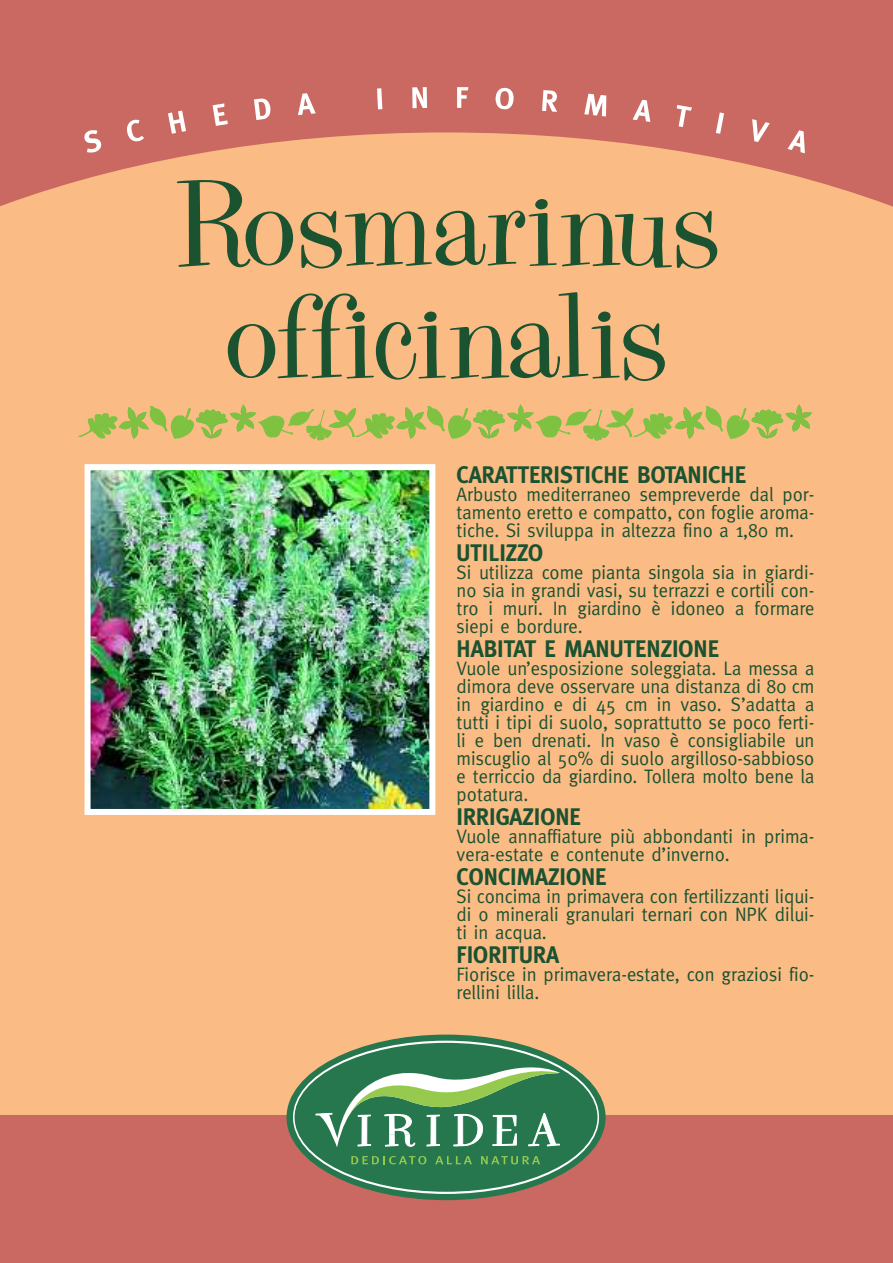
<style>
.page{position:relative;width:893px;height:1263px;background:#fff}
.page>*{position:absolute;margin:0;border:0;box-sizing:border-box;transform-origin:0 0}
.t1{font:127.5px/112.5px "Pike";color:#1b5230;text-align:center;scale:1.15 1}
.t2{font:700 24px "Meta";color:#1b5230;scale:.95 1}
.t3{font:19.5px/18px "Meta";color:#1b5230;text-align:justify;scale:.95 1}
</style>
<div class="page">
<div style="left:0;top:66px;width:893px;height:1197px;background:#fbbb85"></div>
<div style="left:0;top:1115px;width:893px;height:148px;background:#ca6961"></div>
<svg style="left:0;top:22px;width:893px;height:185px;fill:#ca6961"></svg>
<div style="left:287px;top:1034px;width:319px;height:166px;background:#27774e;border-radius:50%"></div>
<svg style="left:315px;top:1064px;width:245px;height:83px"></svg>
<svg style="left:351px;top:1156px;width:75px;height:8px"></svg>
<svg style="left:435px;top:1156px;width:37px;height:8px"></svg>
<svg style="left:481px;top:1156px;width:59px;height:8px"></svg>
<svg style="left:84px;top:130px;width:18px;height:23px"></svg>
<svg style="left:127px;top:120px;width:17px;height:22px"></svg>
<svg style="left:168px;top:111px;width:18px;height:23px"></svg>
<svg style="left:213px;top:103px;width:15px;height:23px"></svg>
<svg style="left:254px;top:99px;width:17px;height:21px"></svg>
<svg style="left:298px;top:93px;width:18px;height:22px"></svg>
<svg style="left:377px;top:88px;width:5px;height:21px"></svg>
<svg style="left:412px;top:87px;width:15px;height:21px"></svg>
<svg style="left:457px;top:87px;width:11px;height:21px"></svg>
<svg style="left:495px;top:88px;width:19px;height:21px"></svg>
<svg style="left:542px;top:90px;width:15px;height:22px"></svg>
<svg style="left:584px;top:94px;width:22px;height:22px"></svg>
<svg style="left:633px;top:100px;width:17px;height:22px"></svg>
<svg style="left:677px;top:105px;width:15px;height:22px"></svg>
<svg style="left:716px;top:112px;width:8px;height:22px"></svg>
<svg style="left:752px;top:119px;width:18px;height:23px"></svg>
<svg style="left:787px;top:130px;width:18px;height:23px"></svg>
<div style="left:0;top:0;width:893px;height:22px;background:#ca6961"></div>
<img style="left:92px;top:471px;width:336px;height:337px">
<div style="left:85px;top:464px;width:350px;height:351px;border:6px solid #fff"></div>
<svg style="left:79px;top:404px;width:735px;height:36px"></svg>
<h1 class="t1" style="left:172px;top:165px;width:477px">Rosmarinus officinalis</h1>
<p class="t2" style="left:457px;top:461px;width:306px">CARATTERISTICHE BOTANICHE</p>
<p class="t3" style="left:457px;top:485px;width:378px">Arbusto mediterraneo sempreverde dal por&shy;tamento eretto e compatto, con foglie aroma&shy;tiche. Si sviluppa in altezza fino a 1,80 m.</p>
<p class="t2" style="left:457px;top:539px;width:92px">UTILIZZO</p>
<p class="t3" style="left:457px;top:563px;width:378px">Si utilizza come pianta singola sia in giardi&shy;no sia in grandi vasi, su terrazzi e cortili con&shy;tro i muri. In giardino è idoneo a formare siepi e bordure.</p>
<p class="t2" style="left:457px;top:635px;width:278px">HABITAT E MANUTENZIONE</p>
<p class="t3" style="left:457px;top:659px;width:378px">Vuole un’esposizione soleggiata. La messa a dimora deve osservare una distanza di 80 cm in giardino e di 45 cm in vaso. S’adatta a tutti i tipi di suolo, soprattutto se poco ferti&shy;li e ben drenati. In vaso è consigliabile un miscuglio al 50% di suolo argilloso-sabbioso e terriccio da giardino. Tollera molto bene la potatura.</p>
<p class="t2" style="left:457px;top:803px;width:132px">IRRIGAZIONE</p>
<p class="t3" style="left:457px;top:827px;width:378px">Vuole annaffiature più abbondanti in prima&shy;vera-estate e contenute d’inverno.</p>
<p class="t2" style="left:457px;top:863px;width:159px">CONCIMAZIONE</p>
<p class="t3" style="left:457px;top:887px;width:378px">Si concima in primavera con fertilizzanti liqui&shy;di o minerali granulari ternari con NPK dilui&shy;ti in acqua.</p>
<p class="t2" style="left:457px;top:941px;width:109px">FIORITURA</p>
<p class="t3" style="left:457px;top:965px;width:378px">Fiorisce in primavera-estate, con graziosi fio&shy;rellini lilla.</p>
</div>
